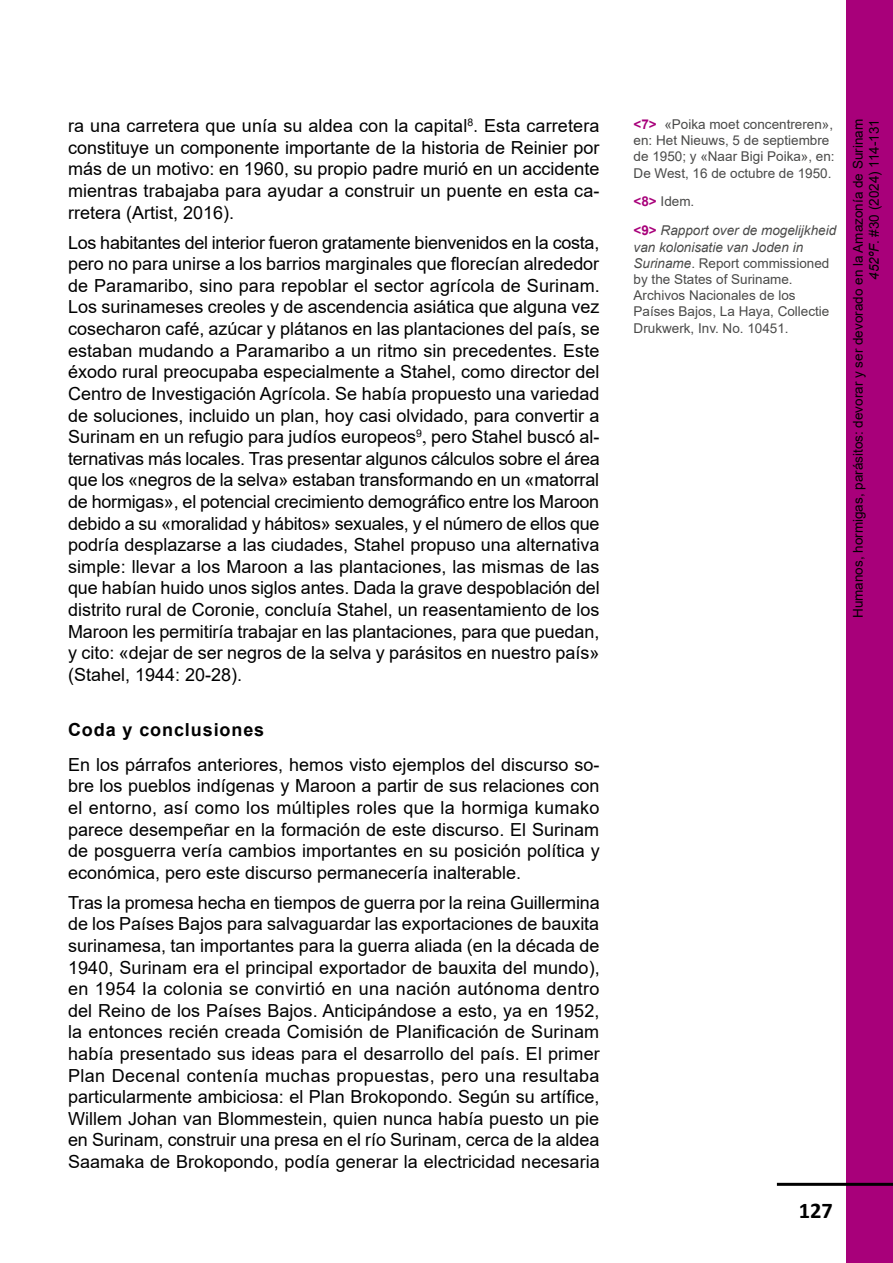
<style>
.page{position:relative;width:893px;height:1263px;background:#fff}
.page>*{position:absolute;margin:0;border:0;box-sizing:border-box;transform-origin:0 0}
.t1{font:700 22.5px "Calibri";color:#000}
.t2{font:18px/21.6px "Arial";color:#000;text-align:justify}
.t3{font:700 18px "Arial";letter-spacing:.05em;color:#000}
.t4{font:13.5px/16.2px "Arial";color:#4a4a49}
.t5{font:13.5px/16.2px "Arial";color:#000;text-align:right}
.t6{font:italic 13.5px/29px "Arial";color:#4a4a49}
.s1{font-family:"Times New Roman"}
.s2{font-weight:700;color:#a8007a}
.s3{font-weight:700;font-style:normal;color:#a8007a}
.s4{font-style:normal}
.s5{font-style:italic}
</style>
<div class="page">
<div style="left:846px;top:0;width:47px;height:1263px;background:#a8007a"></div>
<hr style="left:777px;top:1183px;width:116px;height:3px;background:#000">
<p class="t2" style="left:68px;top:115px;width:533px">ra una carretera que unía su aldea con la capital<sup>8</sup><span class="s1">.</span> Esta carretera constituye un componente importante de la historia de Reinier por más de un motivo: en 1960, su propio padre murió en un accidente mientras trabajaba para ayudar a construir un puente en esta ca&shy;rretera (Artist, 2016).</p>
<p class="t2" style="left:68px;top:231px;width:533px">Los habitantes del interior fueron gratamente bienvenidos en la costa, pero no para unirse a los barrios marginales que florecían alrededor de Paramaribo, sino para repoblar el sector agrícola de Surinam.<br>Los surinameses creoles y de ascendencia asiática que alguna vez cosecharon café, azúcar y plátanos en las plantaciones del país, se estaban mudando a Paramaribo a un ritmo sin precedentes. Este éxodo rural preocupaba especialmente a Stahel, como director del Centro de Investigación Agrícola. Se había propuesto una variedad de soluciones, incluido un plan, hoy casi olvidado, para convertir a Surinam en un refugio para judíos europeos<sup>9</sup><span class="s1">,</span> pero Stahel buscó al&shy;ternativas más locales. Tras presentar algunos cálculos sobre el área que los «negros de la selva» estaban transformando en un «matorral de hormigas», el potencial crecimiento demográfico entre los Maroon debido a su «moralidad y hábitos» sexuales, y el número de ellos que podría desplazarse a las ciudades, Stahel propuso una alternativa simple: llevar a los Maroon a las plantaciones, las mismas de las que habían huido unos siglos antes. Dada la grave despoblación del distrito rural de Coronie, concluía Stahel, un reasentamiento de los Maroon les permitiría trabajar en las plantaciones, para que puedan, y cito: «dejar de ser negros de la selva y parásitos en nuestro país» (Stahel, 1944: 20-28).</p>
<p class="t3" style="left:68px;top:717px;width:198px">Coda y conclusiones</p>
<p class="t2" style="left:68px;top:753px;width:533px">En los párrafos anteriores, hemos visto ejemplos del discurso so&shy;bre los pueblos indígenas y Maroon a partir de sus relaciones con el entorno, así como los múltiples roles que la hormiga kumako parece desempeñar en la formación de este discurso. El Surinam de posguerra vería cambios importantes en su posición política y económica, pero este discurso permanecería inalterable.</p>
<p class="t2" style="left:68px;top:892px;width:533px">Tras la promesa hecha en tiempos de guerra por la reina Guillermina de los Países Bajos para salvaguardar las exportaciones de bauxita surinamesa, tan importantes para la guerra aliada (en la década de 1940, Surinam era el principal exportador de bauxita del mundo), en 1954 la colonia se convirtió en una nación autónoma dentro del Reino de los Países Bajos. Anticipándose a esto, ya en 1952, la entonces recién creada Comisión de Planificación de Surinam había presentado sus ideas para el desarrollo del país. El primer Plan Decenal contenía muchas propuestas, pero una resultaba particularmente ambiciosa: el Plan Brokopondo. Según su artífice, Willem Johan van Blommestein, quien nunca había puesto un pie en Surinam, construir una presa en el río Surinam, cerca de la aldea Saamaka de Brokopondo, podía generar la electricidad necesaria</p>
<p class="t4" style="left:634px;top:116px;width:203px"><span class="s2">&lt;7&gt;</span> «Poika moet concentreren», en: Het Nieuws, 5 de septiembre de 1950; y «Naar Bigi Poika», en:<br>De West, 16 de octubre de 1950.</p>
<p class="t6" style="left:634px;top:187px;width:204px"><span class="s3">&lt;8&gt;</span> <span class="s4">Idem.<br></span><span class="s3">&lt;9&gt;</span> Rapport over de mogelijkheid</p>
<p class="t4" style="left:634px;top:239px;width:197px"><span class="s5">van kolonisatie van Joden in<br>Suriname</span>. Report commissioned by the States of Suriname.<br>Archivos Nacionales de los<br>Países Bajos, La Haya, Collectie<br>Drukwerk, Inv. No. 10451.</p>
<p class="t5" style="left:850px;top:618px;width:500px;rotate:-90deg">Humanos, hormigas, parásitos: devorar y ser devorado en la Amazonía de Surinam<br><span class="s5">452ºF</span>. #30 (2024) 114-131</p>
<p class="t1" style="left:799px;top:1195px;width:36px">127</p>
</div>
